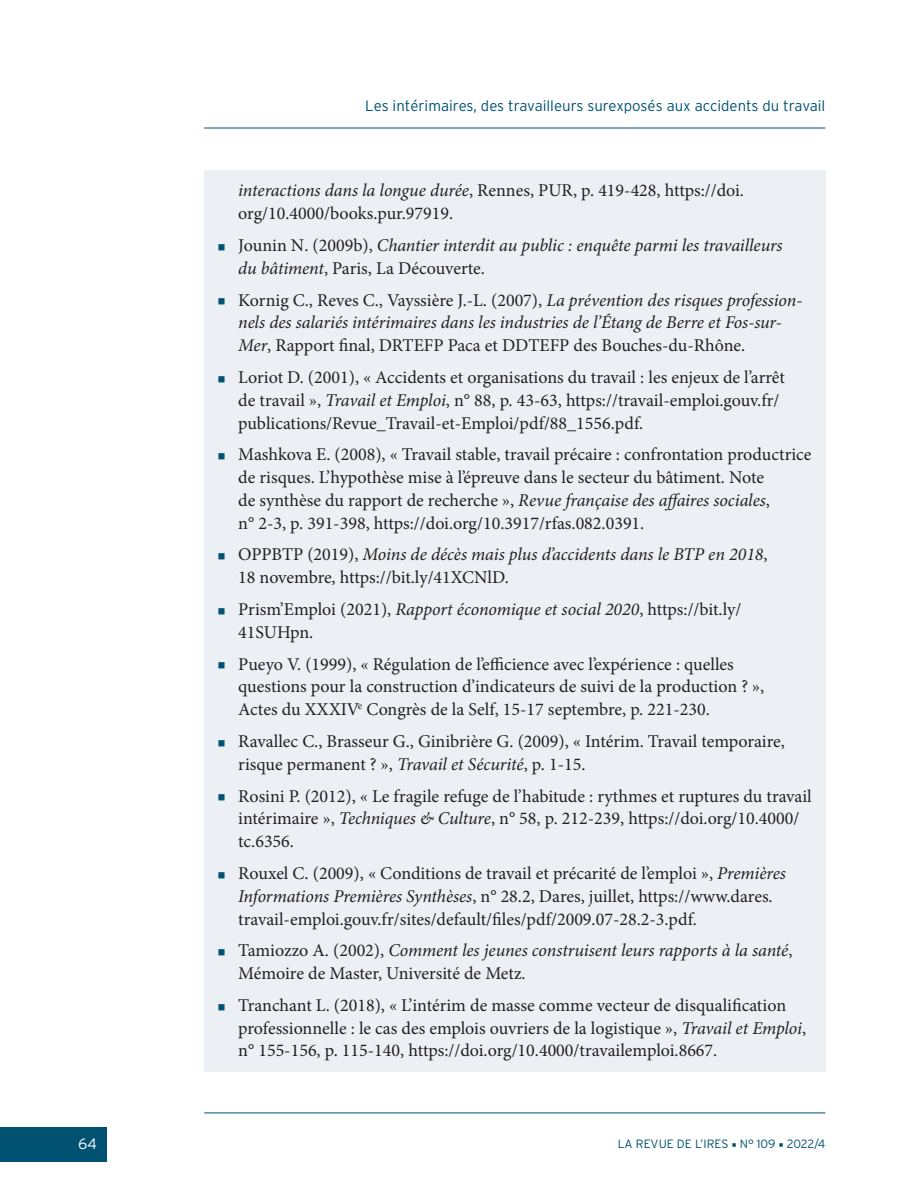
<style>
.page{position:relative;width:919px;height:1187px;background:#fff}
.page>*{position:absolute;margin:0;border:0;box-sizing:border-box;transform-origin:0 0}
.REFBIBLIO{font:18px/22.8px "Minion Pro";color:#231f20}
.REFBIBLIO-2{font:italic 18px/22.8px "Minion Pro";letter-spacing:-.01em;color:#231f20}
.t1{font:300 15px "Interstate";color:#015272}
.t2{font:300 15px "Interstate";color:#fff}
.t3{font:300 12px "Interstate";color:#015272}
.s1{font-style:italic}
.s2{color:#015272}
.s3{font-style:normal}
.s4{font-family:"Minion Pro";font-weight:400}
</style>
<div class="page">
<div style="left:0;top:1127px;width:106px;height:34px;background:#015272"></div>
<hr style="left:204px;top:128px;width:621px;height:1px;background:#015272">
<hr style="left:204px;top:1112px;width:621px;height:1px;background:#015272">
<div style="left:204px;top:170px;width:621px;height:901px;background:#ecf0f4"></div>
<p class="t1" style="left:365px;top:97px;width:461px">Les intérimaires, des travailleurs surexposés aux accidents du travail</p>
<p class="REFBIBLIO" style="left:238px;top:179px;width:507px"><span class="s1">interactions dans la longue durée</span>, Rennes, PUR, p. 419-428, https://doi. org/10.4000/books.pur.97919.</p>
<p class="REFBIBLIO-2" style="left:238px;top:234px;width:546px;text-indent:-21px"><span class="s2">▪</span> <span class="s3">Jounin N. (2009b),</span> Chantier interdit au public : enquête parmi les travailleurs du bâtiment<span class="s3">, Paris, La Découverte.</span></p>
<p class="REFBIBLIO-2" style="left:238px;top:288px;width:565px;text-indent:-21px"><span class="s2">▪</span> <span class="s3">Kornig C., Reves C., Vayssière J.-L. (2007),</span> La prévention des risques profession&shy;nels des salariés intérimaires dans les industries de l’Étang de Berre et Fos-sur-<br>Mer<span class="s3">, Rapport final, DRTEFP Paca et DDTEFP des Bouches-du-Rhône.</span></p>
<p class="REFBIBLIO" style="left:238px;top:366px;width:548px;text-indent:-21px"><span class="s2">▪</span> Loriot D. (2001), « Accidents et organisations du travail : les enjeux de l’arrêt de travail », <span class="s1">Travail et Emploi</span>, n° 88, p. 43-63, https://travail-emploi.gouv.fr/ publications/Revue_Travail-et-Emploi/pdf/88_1556.pdf.</p>
<p class="REFBIBLIO" style="left:238px;top:443px;width:574px;text-indent:-21px"><span class="s2">▪</span> Mashkova E. (2008), « Travail stable, travail précaire : confrontation productrice de risques. L’hypothèse mise à l’épreuve dans le secteur du bâtiment. Note<br>de synthèse du rapport de recherche », <span class="s1">Revue française des affaires sociales</span>,<br>n° 2-3, p. 391-398, https://doi.org/10.3917/rfas.082.0391.</p>
<p class="REFBIBLIO" style="left:238px;top:543px;width:531px;text-indent:-21px"><span class="s2">▪</span> OPPBTP (2019), <span class="s1">Moins de décès mais plus d’accidents dans le BTP en 2018</span>,<br>18 novembre, https://bit.ly/41XCNlD.</p>
<p class="REFBIBLIO" style="left:238px;top:598px;width:504px;text-indent:-21px"><span class="s2">▪</span> Prism’Emploi (2021), <span class="s1">Rapport économique et social 2020</span>, https://bit.ly/<br>41SUHpn.</p>
<p class="REFBIBLIO" style="left:238px;top:652px;width:527px;text-indent:-21px"><span class="s2">▪</span> Pueyo V. (1999), « Régulation de l’efficience avec l’expérience : quelles questions pour la construction d’indicateurs de suivi de la production ? »,<br>Actes du XXXIV<sup>e</sup> Congrès de la Self, 15-17 septembre, p. 221-230.</p>
<p class="REFBIBLIO" style="left:238px;top:730px;width:548px;text-indent:-21px"><span class="s2">▪</span> Ravallec C., Brasseur G., Ginibrière G. (2009), « Intérim. Travail temporaire, risque permanent ? », <span class="s1">Travail et Sécurité</span>, p. 1-15.</p>
<p class="REFBIBLIO" style="left:238px;top:784px;width:575px;text-indent:-21px"><span class="s2">▪</span> Rosini P. (2012), « Le fragile refuge de l’habitude : rythmes et ruptures du travail intérimaire », <span class="s1">Techniques &amp; Culture</span>, n° 58, p. 212-239, https://doi.org/10.4000/ tc.6356.</p>
<p class="REFBIBLIO" style="left:238px;top:861px;width:549px;text-indent:-21px"><span class="s2">▪</span> Rouxel C. (2009), « Conditions de travail et précarité de l’emploi », <span class="s1">Premières<br>Informations Premières Synthèses</span>, n° 28.2, Dares, juillet, https://www.dares. travail-emploi.gouv.fr/sites/default/files/pdf/2009.07-28.2-3.pdf.</p>
<p class="REFBIBLIO" style="left:238px;top:939px;width:556px;text-indent:-21px"><span class="s2">▪</span> Tamiozzo A. (2002), <span class="s1">Comment les jeunes construisent leurs rapports à la santé</span>,<br>Mémoire de Master, Université de Metz.</p>
<p class="REFBIBLIO" style="left:238px;top:993px;width:569px;text-indent:-21px"><span class="s2">▪</span> Tranchant L. (2018), « L’intérim de masse comme vecteur de disqualification professionnelle : le cas des emplois ouvriers de la logistique », <span class="s1">Travail et Emploi</span>, n° 155-156, p. 115-140, https://doi.org/10.4000/travailemploi.8667.</p>
<p class="t2" style="left:78px;top:1135px;width:20px">64</p>
<p class="t3" style="left:617px;top:1137px;width:209px">LA REVUE DE L’IRES <span class="s4">■</span> N° 109 <span class="s4">■</span> 2022/4</p>
</div>
